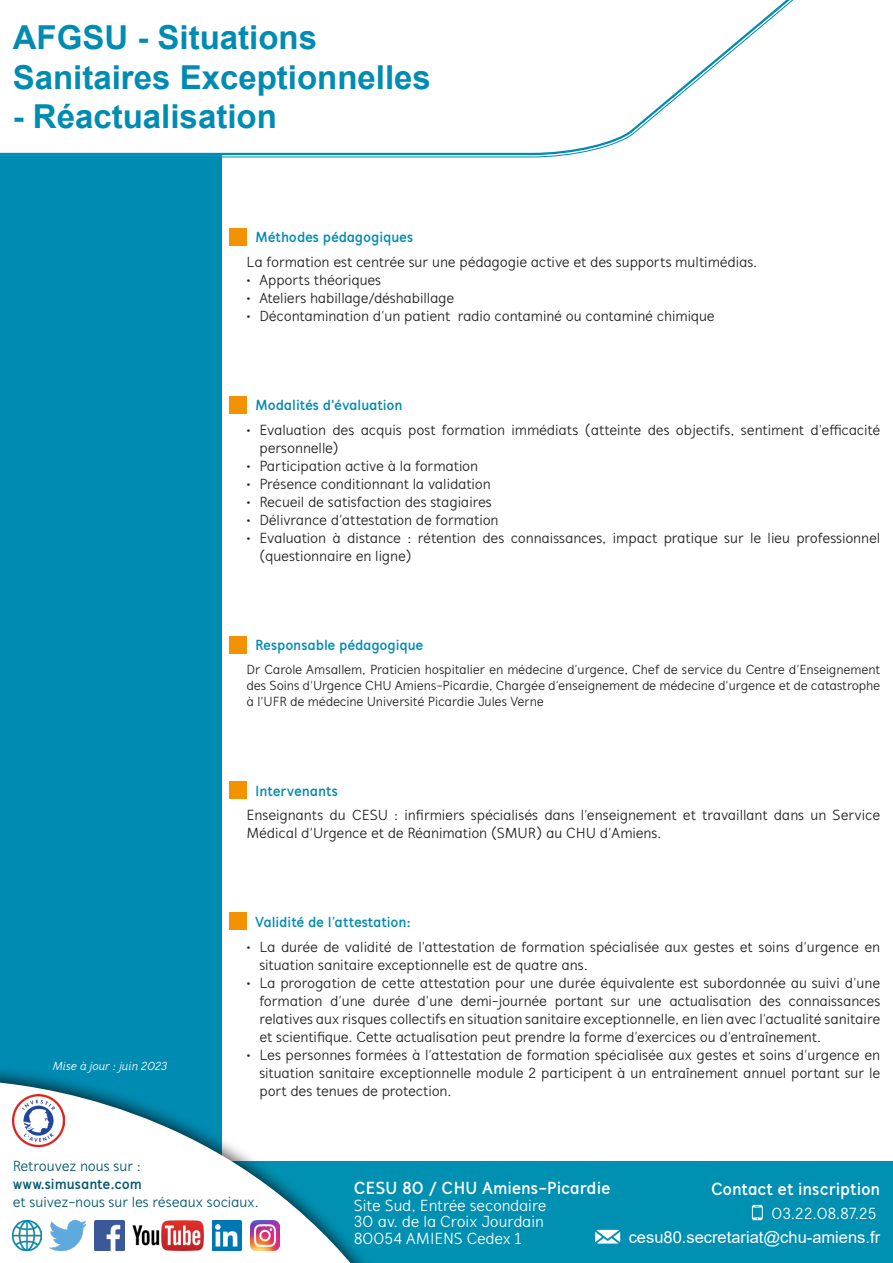
<style>
.page{position:relative;width:893px;height:1263px;background:#fff}
.page>*{position:absolute;margin:0;border:0;box-sizing:border-box;transform-origin:0 0}
.t1{font:700 33px "Arial";color:#008bb2}
.t2{font:700 18px "Mucho Sans";letter-spacing:-.01em;color:#fff}
.t3{font:16.5px/16.5px "Mucho Sans";letter-spacing:-.01em;color:#fff}
.t4{font:16.5px/24px "Arial";color:#fff;text-align:right}
.t5{font:15px/18px "Mucho Sans";letter-spacing:-.005em;color:#231f20}
.t6{font:700 15px "Mucho Sans";letter-spacing:-.005em;color:#008bb2}
.t7{font:15px/18px "Mucho Sans";color:#00566e}
.t8{font:13.5px/16.2px "Mucho Sans";letter-spacing:-.01em;color:#231f20;text-align:justify}
.t9{font:italic 12px "Mucho Sans";color:#fff}
.s1{font-weight:700}
.s2{font-family:"Mucho Sans"}
</style>
<div class="page">
<div style="left:0;top:14px;width:221px;height:1162px;background:#008bb2"></div>
<div style="left:0;top:1161px;width:893px;height:102px;background:#0090b2"></div>
<div style="left:0;top:1064px;width:382px;height:199px;background:#231f20;opacity:.75"></div>
<svg style="left:0;top:1082px;width:370px;height:181px;fill:#fff"></svg>
<svg style="left:0;top:0;width:794px;height:156px"></svg>
<img style="left:13px;top:1094px;width:52px;height:52px">
<img style="left:133px;top:1220px;width:70px;height:30px">
<img style="left:212px;top:1220px;width:29px;height:30px">
<img style="left:250px;top:1220px;width:30px;height:30px">
<img style="left:50px;top:1220px;width:36px;height:30px">
<img style="left:95px;top:1220px;width:29px;height:30px">
<img style="left:13px;top:1220px;width:28px;height:30px">
<svg style="left:752px;top:1205px;width:11px;height:15px"></svg>
<svg style="left:595px;top:1230px;width:25px;height:13px"></svg>
<div style="left:230px;top:636px;width:17px;height:17px;background:#f39200"></div>
<div style="left:230px;top:781px;width:17px;height:17px;background:#f39200"></div>
<div style="left:230px;top:913px;width:17px;height:17px;background:#f39200"></div>
<div style="left:230px;top:396px;width:17px;height:17px;background:#f39200"></div>
<div style="left:230px;top:228px;width:17px;height:17px;background:#f39200"></div>
<p class="t1" style="left:13px;top:14px;width:306px">AFGSU - Situations</p>
<p class="t1" style="left:13px;top:54px;width:420px">Sanitaires Exceptionnelles</p>
<p class="t1" style="left:13px;top:93px;width:266px">- Réactualisation</p>
<p class="t6" style="left:255px;top:228px;width:159px">Méthodes pédagogiques</p>
<p class="t5" style="left:247px;top:253px;width:512px">La formation est centrée sur une pédagogie active et des supports multimédias.</p>
<p class="t5" style="left:247px;top:271px;width:136px">• Apports théoriques</p>
<p class="t5" style="left:247px;top:289px;width:209px">• Ateliers habillage/déshabillage</p>
<p class="t5" style="left:247px;top:307px;width:470px">• Décontamination d’un patient radio contaminé ou contaminé chimique</p>
<p class="t6" style="left:255px;top:396px;width:149px">Modalités d'évaluation</p>
<p class="t5" style="left:259px;top:421px;width:622px;text-indent:-13px">• Evaluation des acquis post formation immédiats (atteinte des objectifs, sentiment d’efficacité personnelle)</p>
<p class="t5" style="left:247px;top:457px;width:233px">• Participation active à la formation</p>
<p class="t5" style="left:247px;top:475px;width:246px">• Présence conditionnant la validation</p>
<p class="t5" style="left:247px;top:493px;width:247px">• Recueil de satisfaction des stagiaires</p>
<p class="t5" style="left:247px;top:511px;width:253px">• Délivrance d’attestation de formation</p>
<p class="t5" style="left:259px;top:529px;width:622px;text-indent:-13px">• Evaluation à distance : rétention des connaissances, impact pratique sur le lieu professionnel (questionnaire en ligne)</p>
<p class="t6" style="left:255px;top:636px;width:170px">Responsable pédagogique</p>
<p class="t8" style="left:247px;top:661px;width:635px">Dr Carole Amsallem, Praticien hospitalier en médecine d’urgence, Chef de service du Centre d’Enseignement des Soins d’Urgence CHU Amiens-Picardie, Chargée d’enseignement de médecine d’urgence et de catastrophe à l’UFR de médecine Université Picardie Jules Verne</p>
<p class="t9" style="left:52px;top:1059px;width:116px">Mise à jour : juin 2023</p>
<p class="t6" style="left:255px;top:781px;width:84px">Intervenants</p>
<p class="t5" style="left:247px;top:807px;width:635px;line-height:17.2px">Enseignants du CESU : infirmiers spécialisés dans l’enseignement et travaillant dans un Service<br>Médical d’Urgence et de Réanimation (SMUR) au CHU d’Amiens.</p>
<p class="t6" style="left:255px;top:913px;width:157px">Validité de l’attestation :</p>
<p class="t5" style="left:259px;top:938px;width:622px;text-indent:-13px">• La durée de validité de l’attestation de formation spécialisée aux gestes et soins d’urgence en situation sanitaire exceptionnelle est de quatre ans.</p>
<p class="t5" style="left:259px;top:974px;width:622px;text-align:justify;text-indent:-13px">• La prorogation de cette attestation pour une durée équivalente est subordonnée au suivi d’une formation d’une durée d’une demi-journée portant sur une actualisation des connaissances relatives aux risques collectifs en situation sanitaire exceptionnelle, en lien avec l’actualité sanitaire et scientifique. Cette actualisation peut prendre la forme d’exercices ou d’entraînement.</p>
<p class="t5" style="left:259px;top:1046px;width:622px;text-align:justify;text-indent:-13px">• Les personnes formées à l’attestation de formation spécialisée aux gestes et soins d’urgence en situation sanitaire exceptionnelle module 2 participent à un entraînement annuel portant sur le port des tenues de protection.</p>
<p class="t7" style="left:13px;top:1157px;width:248px">Retrouvez nous sur : <span class="s1">www.simusante.com<br></span>et suivez-nous sur les réseaux sociaux.</p>
<p class="t2" style="left:354px;top:1177px;width:258px">CESU 80 / CHU Amiens-Picardie</p>
<p class="t3" style="left:354px;top:1197px;width:194px">Site Sud, Entrée secondaire<br>30 av. de la Croix Jourdain<br>80054 AMIENS Cedex 1</p>
<p class="t4" style="left:629px;top:1201px;width:253px"><span class="s2">03.22.08.87.25 </span>cesu80.secretariat@chu-amiens.fr</p>
<p class="t2" style="left:711px;top:1178px;width:171px">Contact et inscription</p>
</div>
